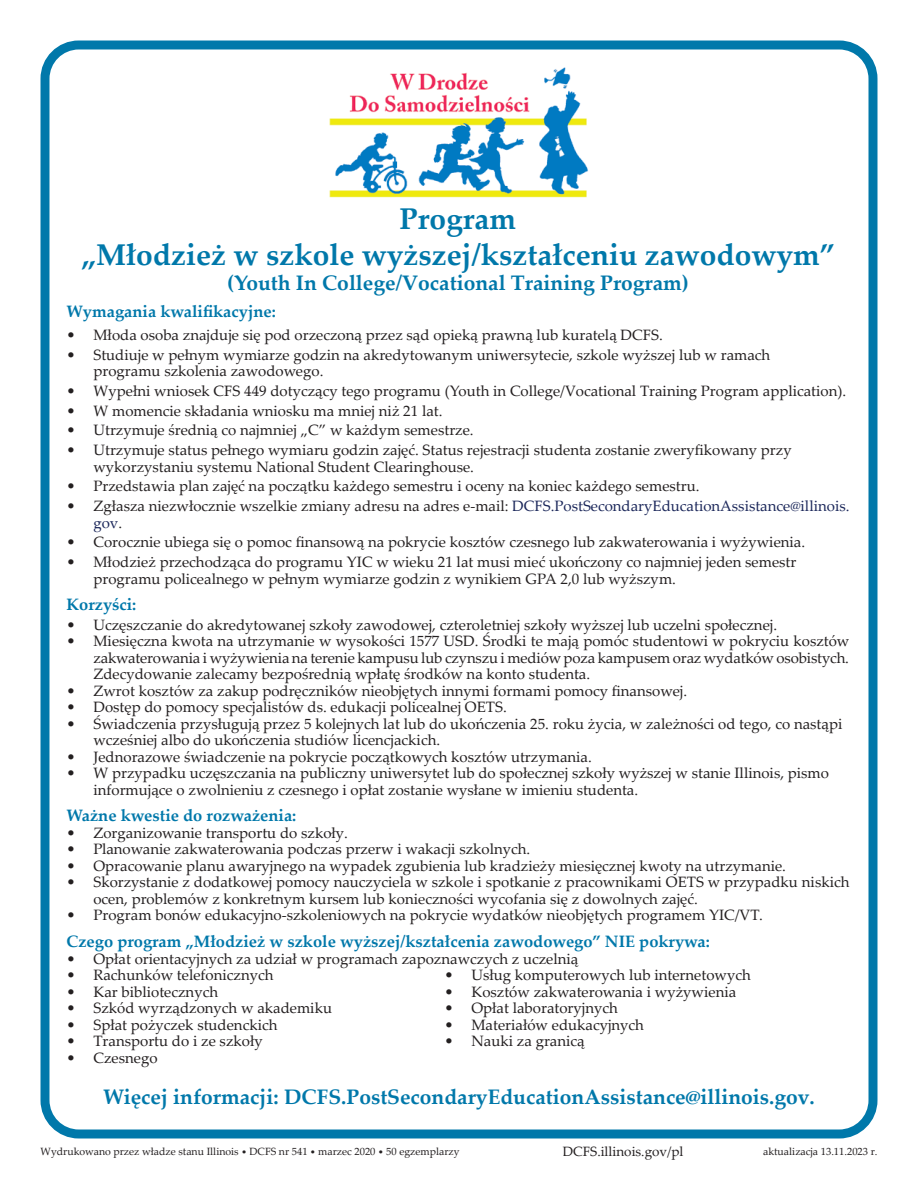
<style>
.page{position:relative;width:918px;height:1188px;background:#fff}
.page>*{position:absolute;margin:0;border:0;box-sizing:border-box;transform-origin:0 0}
.t1{font:700 30px/36px "Palatino Linotype";color:#0078aa;text-align:center}
.t2{font:700 21px "Palatino Linotype";color:#0078aa}
.t3{font:700 16.5px "Palatino Linotype";color:#0078aa}
.t4{font:15px/16.5px "Palatino Linotype";color:#231f20}
.t5{font:13.5px "Palatino Linotype";color:#231f20}
.t6{font:10.5px "Palatino Linotype";color:#231f20}
.s1{color:#1b275a}
.s2{font-size:9px}
</style>
<div class="page">
<div style="left:40px;top:40px;width:838px;height:1098px;border:9px solid #0078aa;border-radius:34px"></div>
<img style="left:329px;top:67px;width:259px;height:131px">
<h1 class="t1" style="left:81px;top:200px;width:755px">Program<br>„Młodzież w szkole wyższej/kształceniu zawodowym”</h1>
<h2 class="t2" style="left:227px;top:268px;width:463px">(Youth In College/Vocational Training Program)</h2>
<p class="t3" style="left:66px;top:299px;width:211px">Wymagania kwalifikacyjne:</p>
<p class="t4" style="left:66px;top:326px;width:598px">• Młoda osoba znajduje się pod orzeczoną przez sąd opieką prawną lub kuratelą DCFS.</p>
<p class="t4" style="left:93px;top:346px;width:678px;text-indent:-27px">• Studiuje w pełnym wymiarze godzin na akredytowanym uniwersytecie, szkole wyższej lub w ramach programu szkolenia zawodowego.</p>
<p class="t4" style="left:66px;top:382px;width:781px">• Wypełni wniosek CFS 449 dotyczący tego programu (Youth in College/Vocational Training Program application).</p>
<p class="t4" style="left:66px;top:402px;width:378px">• W momencie składania wniosku ma mniej niż 21 lat.</p>
<p class="t4" style="left:66px;top:421px;width:409px">• Utrzymuje średnią co najmniej „C” w każdym semestrze.</p>
<p class="t4" style="left:93px;top:441px;width:700px;text-indent:-27px">• Utrzymuje status pełnego wymiaru godzin zajęć. Status rejestracji studenta zostanie zweryfikowany przy wykorzystaniu systemu National Student Clearinghouse.</p>
<p class="t4" style="left:66px;top:477px;width:635px">• Przedstawia plan zajęć na początku każdego semestru i oceny na koniec każdego semestru.</p>
<p class="t4" style="left:93px;top:497px;width:758px;text-indent:-27px">• Zgłasza niezwłocznie wszelkie zmiany adresu na adres e-mail: <span class="s1">DCFS.PostSecondaryEducationAssistance@illinois. gov</span>.</p>
<p class="t4" style="left:66px;top:533px;width:740px">• Corocznie ubiega się o pomoc finansową na pokrycie kosztów czesnego lub zakwaterowania i wyżywienia.</p>
<p class="t4" style="left:93px;top:553px;width:704px;text-indent:-27px">• Młodzież przechodząca do programu YIC w wieku 21 lat musi mieć ukończony co najmniej jeden semestr programu policealnego w pełnym wymiarze godzin z wynikiem GPA 2,0 lub wyższym.</p>
<p class="t3" style="left:66px;top:593px;width:71px">Korzyści:</p>
<p class="t4" style="left:66px;top:616px;width:712px">• Uczęszczanie do akredytowanej szkoły zawodowej, czteroletniej szkoły wyższej lub uczelni społecznej.</p>
<p class="t4" style="left:93px;top:632px;width:758px;text-align:justify;text-indent:-27px">• Miesięczna kwota na utrzymanie w wysokości 1577 USD. Środki te mają pomóc studentowi w pokryciu kosztów zakwaterowania i wyżywienia na terenie kampusu lub czynszu i mediów poza kampusem oraz wydatków osobistych.<br>Zdecydowanie zalecamy bezpośrednią wpłatę środków na konto studenta.</p>
<p class="t4" style="left:66px;top:682px;width:622px">• Zwrot kosztów za zakup podręczników nieobjętych innymi formami pomocy finansowej.</p>
<p class="t4" style="left:66px;top:698px;width:442px">• Dostęp do pomocy specjalistów ds. edukacji policealnej OETS.</p>
<p class="t4" style="left:93px;top:715px;width:750px;text-indent:-27px">• Świadczenia przysługują przez 5 kolejnych lat lub do ukończenia 25. roku życia, w zależności od tego, co nastąpi wcześniej albo do ukończenia studiów licencjackich.</p>
<p class="t4" style="left:66px;top:748px;width:527px">• Jednorazowe świadczenie na pokrycie początkowych kosztów utrzymania.</p>
<p class="t4" style="left:93px;top:764px;width:737px;text-indent:-27px">• W przypadku uczęszczania na publiczny uniwersytet lub do społecznej szkoły wyższej w stanie Illinois, pismo informujące o zwolnieniu z czesnego i opłat zostanie wysłane w imieniu studenta.</p>
<p class="t3" style="left:66px;top:804px;width:231px">Ważne kwestie do rozważenia:</p>
<p class="t4" style="left:66px;top:824px;width:283px">• Zorganizowanie transportu do szkoły.</p>
<p class="t4" style="left:66px;top:841px;width:465px">• Planowanie zakwaterowania podczas przerw i wakacji szkolnych.</p>
<p class="t4" style="left:66px;top:857px;width:721px">• Opracowanie planu awaryjnego na wypadek zgubienia lub kradzieży miesięcznej kwoty na utrzymanie.</p>
<p class="t4" style="left:93px;top:874px;width:758px;text-indent:-27px">• Skorzystanie z dodatkowej pomocy nauczyciela w szkole i spotkanie z pracownikami OETS w przypadku niskich ocen, problemów z konkretnym kursem lub konieczności wycofania się z dowolnych zajęć.</p>
<p class="t4" style="left:66px;top:907px;width:698px">• Program bonów edukacyjno-szkoleniowych na pokrycie wydatków nieobjętych programem YIC/VT.</p>
<p class="t3" style="left:66px;top:930px;width:645px">Czego program „Młodzież w szkole wyższej/kształcenia zawodowego” NIE pokrywa:</p>
<p class="t4" style="left:66px;top:950px;width:513px">• Opłat orientacyjnych za udział w programach zapoznawczych z uczelnią</p>
<p class="t4" style="left:66px;top:966px;width:209px">• Rachunków telefonicznych</p>
<p class="t4" style="left:444px;top:966px;width:308px">• Usług komputerowych lub internetowych</p>
<p class="t4" style="left:66px;top:983px;width:153px">• Kar bibliotecznych</p>
<p class="t4" style="left:444px;top:983px;width:293px">• Kosztów zakwaterowania i wyżywienia</p>
<p class="t4" style="left:66px;top:999px;width:267px">• Szkód wyrządzonych w akademiku</p>
<p class="t4" style="left:444px;top:999px;width:175px">• Opłat laboratoryjnych</p>
<p class="t4" style="left:66px;top:1016px;width:213px">• Spłat pożyczek studenckich</p>
<p class="t4" style="left:444px;top:1016px;width:201px">• Materiałów edukacyjnych</p>
<p class="t4" style="left:66px;top:1032px;width:198px">• Transportu do i ze szkoły</p>
<p class="t4" style="left:444px;top:1032px;width:142px">• Nauki za granicą</p>
<p class="t4" style="left:66px;top:1049px;width:93px">• Czesnego</p>
<h2 class="t2" style="left:103px;top:1082px;width:713px">Więcej informacji: DCFS.PostSecondaryEducationAssistance@illinois.gov.</h2>
<p class="t6" style="left:40px;top:1144px;width:421px">Wydrukowano przez władze stanu Illinois <span class="s2">•</span> DCFS nr 541 <span class="s2">•</span> marzec 2020 <span class="s2">•</span> 50 egzemplarzy</p>
<p class="t5" style="left:563px;top:1142px;width:122px">DCFS.illinois.gov/pl</p>
<p class="t6" style="left:763px;top:1144px;width:116px">aktualizacja 13.11.2023 r.</p>
</div>
